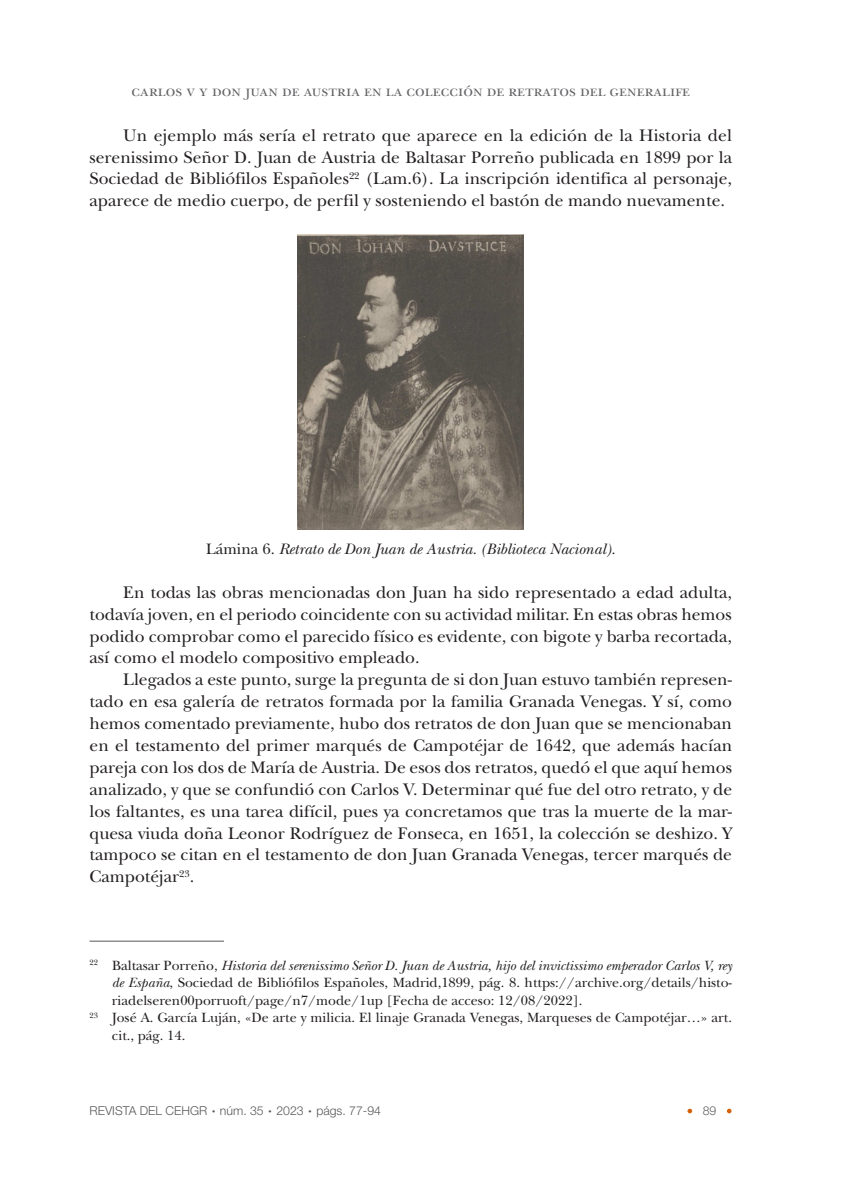
<style>
.page{position:relative;width:844px;height:1191px;background:#fff}
.page>*{position:absolute;margin:0;border:0;box-sizing:border-box;transform-origin:0 0}
.cuerpo_de_texto{font:17.5px/21.9px "New Baskerville Std";color:#231f20;text-align:justify}
.t1{font:15.75px "New Baskerville Std";color:#636366}
.pie_ilustraciones{font:italic 15.75px "New Baskerville Std";color:#231f20}
.notas_al_pie{font:14px/17.5px "New Baskerville Std";color:#231f20;text-align:justify}
.t2{font:300 12.25px "Helvetica Neue LT Std";color:#57585a}
.t3{font:300 12.25px "Helvetica Neue LT Std";color:#636366}
.s1{font-style:normal}
.s2{font-style:italic}
.s3{font-weight:100;font-size:21px}
</style>
<div class="page">
<svg style="left:687px;top:1108px;width:5px;height:5px"></svg>
<svg style="left:726px;top:1108px;width:5px;height:5px"></svg>
<img style="left:298px;top:235px;width:225px;height:294px">
<hr style="left:90px;top:940px;width:134px;height:1px;background:#57585a">
<p class="t1" style="left:131px;top:82px;width:560px">carlos v y don juan de austria en la colección de retratos del generalife</p>
<p class="cuerpo_de_texto" style="left:90px;top:124px;width:643px;text-indent:34px">Un ejemplo más sería el retrato que aparece en la edición de la Historia del serenissimo Señor D. Juan de Austria de Baltasar Porreño publicada en 1899 por la Sociedad de Bibliófilos Españoles<sup>22</sup> (Lam.6). La inscripción identifica al personaje, aparece de medio cuerpo, de perfil y sosteniendo el bastón de mando nuevamente.</p>
<p class="pie_ilustraciones" style="left:206px;top:539px;width:411px"><span class="s1">Lámina 6.</span> Retrato de Don Juan de Austria. (Biblioteca Nacional).</p>
<p class="cuerpo_de_texto" style="left:90px;top:581px;width:643px;text-indent:34px">En todas las obras mencionadas don Juan ha sido representado a edad adulta, todavía joven, en el periodo coincidente con su actividad militar. En estas obras hemos podido comprobar como el parecido físico es evidente, con bigote y barba recortada, así como el modelo compositivo empleado.</p>
<p class="cuerpo_de_texto" style="left:90px;top:669px;width:644px;text-indent:34px">Llegados a este punto, surge la pregunta de si don Juan estuvo también represen&shy;tado en esa galería de retratos formada por la familia Granada Venegas. Y sí, como hemos comentado previamente, hubo dos retratos de don Juan que se mencionaban en el testamento del primer marqués de Campotéjar de 1642, que además hacían pareja con los dos de María de Austria. De esos dos retratos, quedó el que aquí hemos analizado, y que se confundió con Carlos V. Determinar qué fue del otro retrato, y de los faltantes, es una tarea difícil, pues ya concretamos que tras la muerte de la mar&shy;quesa viuda doña Leonor Rodríguez de Fonseca, en 1651, la colección se deshizo. Y tampoco se citan en el testamento de don Juan Granada Venegas, tercer marqués de Campotéjar<sup>23</sup>.</p>
<p class="notas_al_pie" style="left:112px;top:956px;width:621px;text-indent:-22px"><sup>22</sup> Baltasar Porreño, <span class="s2">Historia del serenissimo Señor D. Juan de Austria, hijo del invictissimo emperador Carlos V, rey de España</span>, Sociedad de Bibliófilos Españoles, Madrid,1899, pág. 8. https://archive.org/details/histo&shy;riadelseren00porruoft/page/n7/mode/1up [Fecha de acceso: 12/08/2022].</p>
<p class="notas_al_pie" style="left:112px;top:1009px;width:621px;text-indent:-22px"><sup>23</sup> José A. García Luján, «De arte y milicia. El linaje Granada Venegas, Marqueses de Campotéjar…» art. cit., pág. 14.</p>
<p class="t2" style="left:90px;top:1103px;width:293px">REVISTA DEL CEHGR <span class="s3">·</span> núm. 35 <span class="s3">·</span> 2023 <span class="s3">·</span> págs. 77-94</p>
<p class="t3" style="left:702px;top:1103px;width:15px">89</p>
</div>
